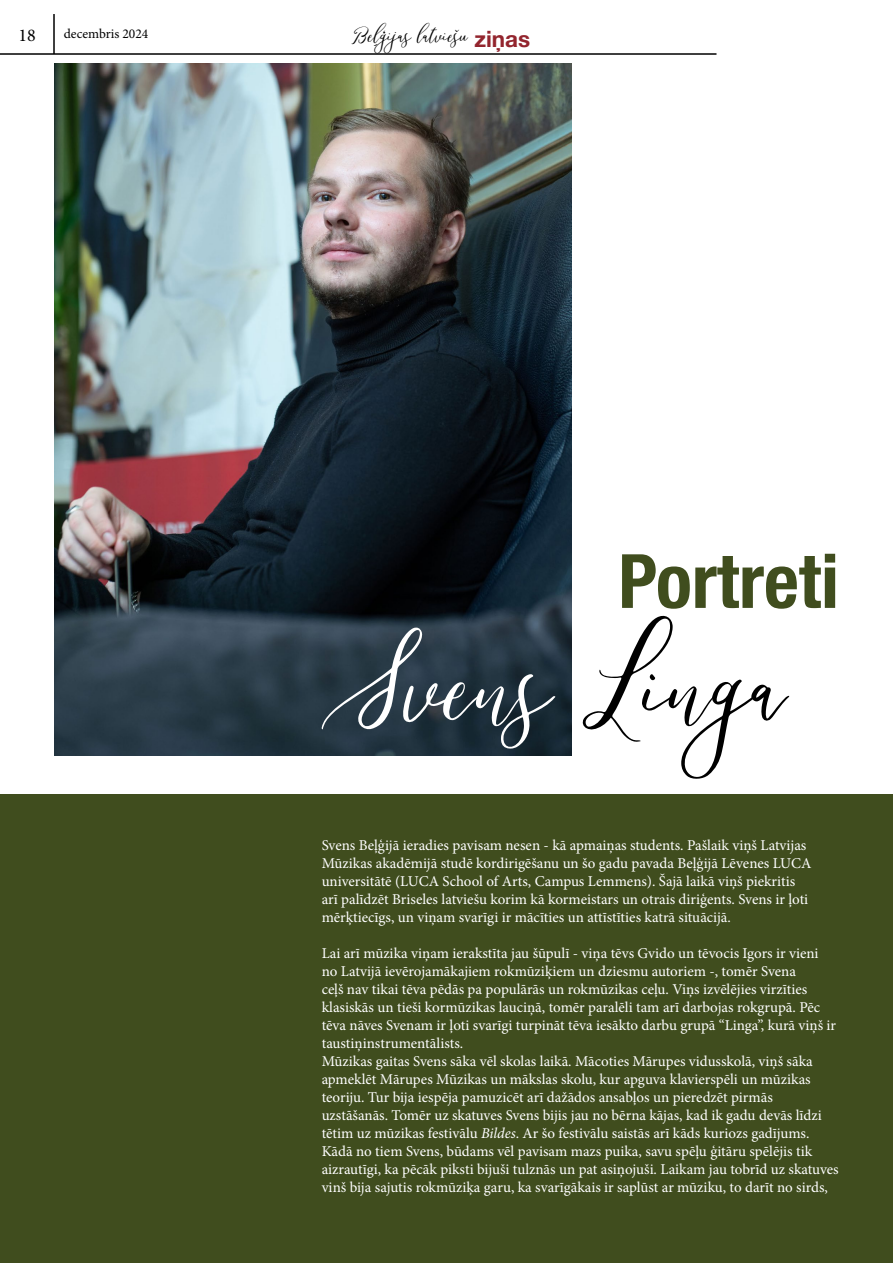
<style>
.page{position:relative;width:893px;height:1263px;background:#fff}
.page>*{position:absolute;margin:0;border:0;box-sizing:border-box;transform-origin:0 0}
.t1{font:124.5px "Harvester";color:#fff}
.t2{font:700 condensed 75px "Helvetica Neue";color:#404d1e}
.t3{font:24px "Harvester";color:#000}
.t4{font:18px "Minion Pro";color:#000}
.t5{font:15px/18px "Minion Pro";color:#fff}
.t6{font:13.5px "Minion Pro";color:#000}
.s1{color:#000}
.s2{font-style:italic}
</style>
<div class="page">
<hr style="left:0;top:53px;width:716px;height:2px;background:#000">
<hr style="left:53px;top:14px;width:2px;height:40px;background:#000">
<div style="left:0;top:794px;width:893px;height:469px;background:#404d1e"></div>
<img style="left:54px;top:64px;width:517px;height:691px">
<p class="t4" style="left:18px;top:23px;width:19px">18</p>
<h3 class="t3" style="left:351px;top:18px;width:180px">Beļģijas latviešu <sub>ziņas</sub></h3>
<p class="t6" style="left:64px;top:25px;width:86px">decembris 2024</p>
<h2 class="t2" style="left:618px;top:519px;width:222px">Portreti</h2>
<h1 class="t1" style="left:322px;top:594px;width:465px">Svens <span class="s1">Linga</span></h1>
<p class="t5" style="left:322px;top:836px;width:491px">Svens Beļģijā ieradies pavisam nesen - kā apmaiņas students. Pašlaik viņš Latvijas Mūzikas akadēmijā studē kordirigēšanu un šo gadu pavada Beļģijā Lēvenes LUCA universitātē (LUCA School of Arts, Campus Lemmens). Šajā laikā viņš piekritis arī palīdzēt Briseles latviešu korim kā kormeistars un otrais diriģents. Svens ir ļoti mērķtiecīgs, un viņam svarīgi ir mācīties un attīstīties katrā situācijā.</p>
<p class="t5" style="left:322px;top:944px;width:519px">Lai arī mūzika viņam ierakstīta jau šūpulī - viņa tēvs Gvido un tēvocis Igors ir vieni<br>no Latvijā ievērojamākajiem rokmūziķiem un dziesmu autoriem -, tomēr Svena<br>ceļš nav tikai tēva pēdās pa populārās un rokmūzikas ceļu. Viņs izvēlējies virzīties klasiskās un tieši kormūzikas lauciņā, tomēr paralēli tam arī darbojas rokgrupā. Pēc tēva nāves Svenam ir ļoti svarīgi turpināt tēva iesākto darbu grupā “Linga”, kurā viņš ir taustiņinstrumentālists.<br>Mūzikas gaitas Svens sāka vēl skolas laikā. Mācoties Mārupes vidusskolā, viņš sāka apmeklēt Mārupes Mūzikas un mākslas skolu, kur apguva klavierspēli un mūzikas teoriju. Tur bija iespēja pamuzicēt arī dažādos ansabļos un pieredzēt pirmās uzstāšanās. Tomēr uz skatuves Svens bijis jau no bērna kājas, kad ik gadu devās līdzi tētim uz mūzikas festivālu <span class="s2">Bildes</span>. Ar šo festivālu saistās arī kāds kuriozs gadījums.<br>Kādā no tiem Svens, būdams vēl pavisam mazs puika, savu spēļu ģitāru spēlējis tik aizrautīgi, ka pēcāk piksti bijuši tulznās un pat asiņojuši. Laikam jau tobrīd uz skatuves vinš bija sajutis rokmūziķa garu, ka svarīgākais ir saplūst ar mūziku, to darīt no sirds,</p>
</div>
